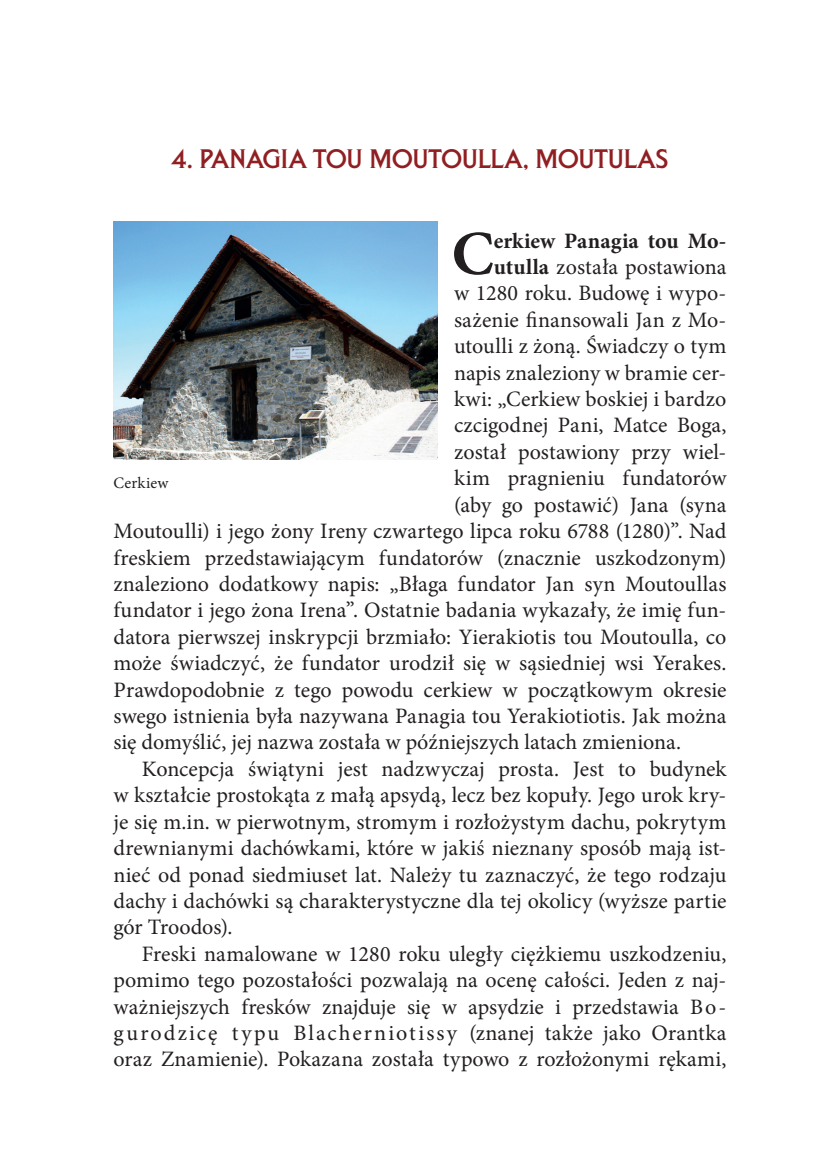
<style>
.page{position:relative;width:823px;height:1163px;background:#fff}
.page>*{position:absolute;margin:0;border:0;box-sizing:border-box;transform-origin:0 0}
.t1{font:700 62.6px "Minion Pro";color:#231f20}
.t2{font:28px "Liberty DCE";letter-spacing:-.01em;color:#901f22}
.t3{font:22px "Minion Pro";letter-spacing:.005em;color:#231f20}
.t4{font:22px "Minion Pro";letter-spacing:.08em;color:#231f20}
.t5{font:700 22px "Minion Pro";color:#231f20}
.t6{font:16px "Minion Pro";letter-spacing:.01em;color:#231f20}
.s1{font-weight:700}
</style>
<div class="page">
<img style="left:113px;top:221px;width:324px;height:238px">
<p class="t2" style="left:171px;top:144px;width:498px">4. PANAGIA TOU MOUTOULLA, MOUTULAS</p>
<h1 class="t1" style="left:451px;top:210px;width:44px">C</h1>
<p class="t5" style="left:493px;top:225px;width:234px">erkiew Panagia tou Mo-</p>
<p class="t3" style="left:493px;top:252px;width:234px"><span class="s1">utulla</span> została postawiona</p>
<p class="t3" style="left:454px;top:278px;width:274px">w 1280 roku. Budowę i wypo-</p>
<p class="t3" style="left:454px;top:305px;width:274px">sażenie finansowali Jan z Mo-</p>
<p class="t3" style="left:454px;top:331px;width:274px">utoulli z żoną. Świadczy o tym</p>
<p class="t3" style="left:454px;top:358px;width:274px">napis znaleziony w bramie cer-</p>
<p class="t3" style="left:454px;top:384px;width:274px">kwi: „Cerkiew boskiej i bardzo</p>
<p class="t3" style="left:454px;top:410px;width:274px">czcigodnej Pani, Matce Boga,</p>
<p class="t3" style="left:454px;top:437px;width:274px">został postawiony przy wiel-</p>
<p class="t3" style="left:454px;top:463px;width:274px">kim pragnieniu fundatorów</p>
<p class="t3" style="left:454px;top:490px;width:274px">(aby go postawić) Jana (syna</p>
<p class="t3" style="left:113px;top:516px;width:614px">Moutoulli) i jego żony Ireny czwartego lipca roku 6788 (1280)”. Nad</p>
<p class="t3" style="left:113px;top:542px;width:614px">freskiem przedstawiającym fundatorów (znacznie uszkodzonym)</p>
<p class="t3" style="left:113px;top:569px;width:614px">znaleziono dodatkowy napis: „Błaga fundator Jan syn Moutoullas</p>
<p class="t3" style="left:113px;top:595px;width:614px">fundator i jego żona Irena”. Ostatnie badania wykazały, że imię fun-</p>
<p class="t3" style="left:113px;top:622px;width:614px">datora pierwszej inskrypcji brzmiało: Yierakiotis tou Moutoulla, co</p>
<p class="t3" style="left:113px;top:648px;width:614px">może świadczyć, że fundator urodził się w sąsiedniej wsi Yerakes.</p>
<p class="t3" style="left:113px;top:674px;width:614px">Prawdopodobnie z tego powodu cerkiew w początkowym okresie</p>
<p class="t3" style="left:113px;top:701px;width:614px">swego istnienia była nazywana Panagia tou Yerakiotiotis. Jak można</p>
<p class="t3" style="left:113px;top:727px;width:569px">się domyślić, jej nazwa została w późniejszych latach zmieniona.</p>
<p class="t3" style="left:142px;top:754px;width:585px">Koncepcja świątyni jest nadzwyczaj prosta. Jest to budynek</p>
<p class="t3" style="left:113px;top:780px;width:614px">w kształcie prostokąta z małą apsydą, lecz bez kopuły. Jego urok kry-</p>
<p class="t3" style="left:113px;top:806px;width:614px">je się m.in. w pierwotnym, stromym i rozłożystym dachu, pokrytym</p>
<p class="t3" style="left:113px;top:833px;width:614px">drewnianymi dachówkami, które w jakiś nieznany sposób mają ist-</p>
<p class="t3" style="left:113px;top:859px;width:614px">nieć od ponad siedmiuset lat. Należy tu zaznaczyć, że tego rodzaju</p>
<p class="t3" style="left:113px;top:886px;width:614px">dachy i dachówki są charakterystyczne dla tej okolicy (wyższe partie</p>
<p class="t3" style="left:113px;top:912px;width:120px">gór Troodos).</p>
<p class="t3" style="left:142px;top:938px;width:585px">Freski namalowane w 1280 roku uległy ciężkiemu uszkodzeniu,</p>
<p class="t3" style="left:113px;top:965px;width:614px">pomimo tego pozostałości pozwalają na ocenę całości. Jeden z naj-</p>
<p class="t3" style="left:113px;top:991px;width:614px">ważniejszych fresków znajduje się w apsydzie i przedstawia Bo-</p>
<p class="t4" style="left:113px;top:1018px;width:614px">gurodzicę typu Blacherniotissy (znanej także jako Orantka</p>
<p class="t3" style="left:113px;top:1044px;width:614px">oraz Znamienie). Pokazana została typowo z rozłożonymi rękami,</p>
<p class="t6" style="left:113px;top:472px;width:57px">Cerkiew</p>
</div>
